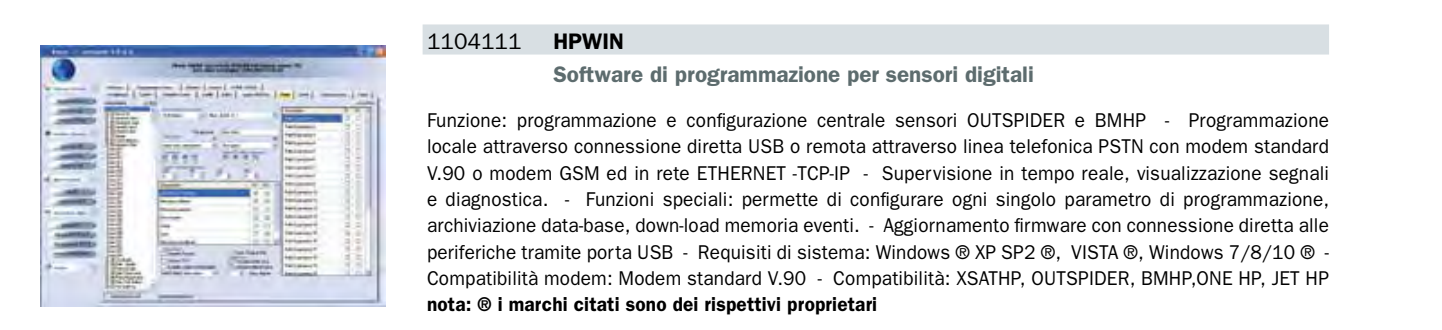
<style>
.page{position:relative;width:1442px;height:330px;background:#fff}
.page>*{position:absolute;margin:0;border:0;box-sizing:border-box;transform-origin:0 0}
.t1{font:600 22.5px "Franklin Gothic";color:#5d6c6e}
.t2{font:22.5px "Franklin Gothic";color:#000}
.t3{font:600 22.5px "Franklin Gothic";color:#000}
.t4{font:20px/26.2px "Franklin Gothic";letter-spacing:.01em;color:#000;text-align:justify;scale:.95 1}
.t5{font:600 20px "Franklin Gothic";letter-spacing:.01em;color:#000;scale:.95 1}
</style>
<div class="page">
<img style="left:40px;top:46px;width:345px;height:260px">
<div style="left:422px;top:24px;width:907px;height:30px;background:#d8dfe3"></div>
<hr style="left:422px;top:329px;width:907px;height:1px;background:#d8dfe3">
<p class="t2" style="left:427px;top:29px;width:96px">1104111</p>
<p class="t3" style="left:553px;top:28px;width:72px">HPWIN</p>
<p class="t1" style="left:553px;top:61px;width:482px">Software di programmazione per sensori digitali</p>
<p class="t4" style="left:427px;top:107px;width:951px">Funzione: programmazione e configurazione centrale sensori OUTSPIDER e BMHP - Programmazione locale attraverso connessione diretta USB o remota attraverso linea telefonica PSTN con modem standard V.90 o modem GSM ed in rete ETHERNET -TCP-IP - Supervisione in tempo reale, visualizzazione segnali e diagnostica. - Funzioni speciali: permette di configurare ogni singolo parametro di programmazione, archiviazione data-base, down-load memoria eventi. - Aggiornamento firmware con connessione diretta alle periferiche tramite porta USB - Requisiti di sistema: Windows ® XP SP2 ®, VISTA ®, Windows 7/8/10 ® - Compatibilità modem: Modem standard V.90 - Compatibilità: XSATHP, OUTSPIDER, BMHP,ONE HP, JET HP</p>
<p class="t5" style="left:427px;top:292px;width:475px">nota: ® i marchi citati sono dei rispettivi proprietari</p>
</div>
